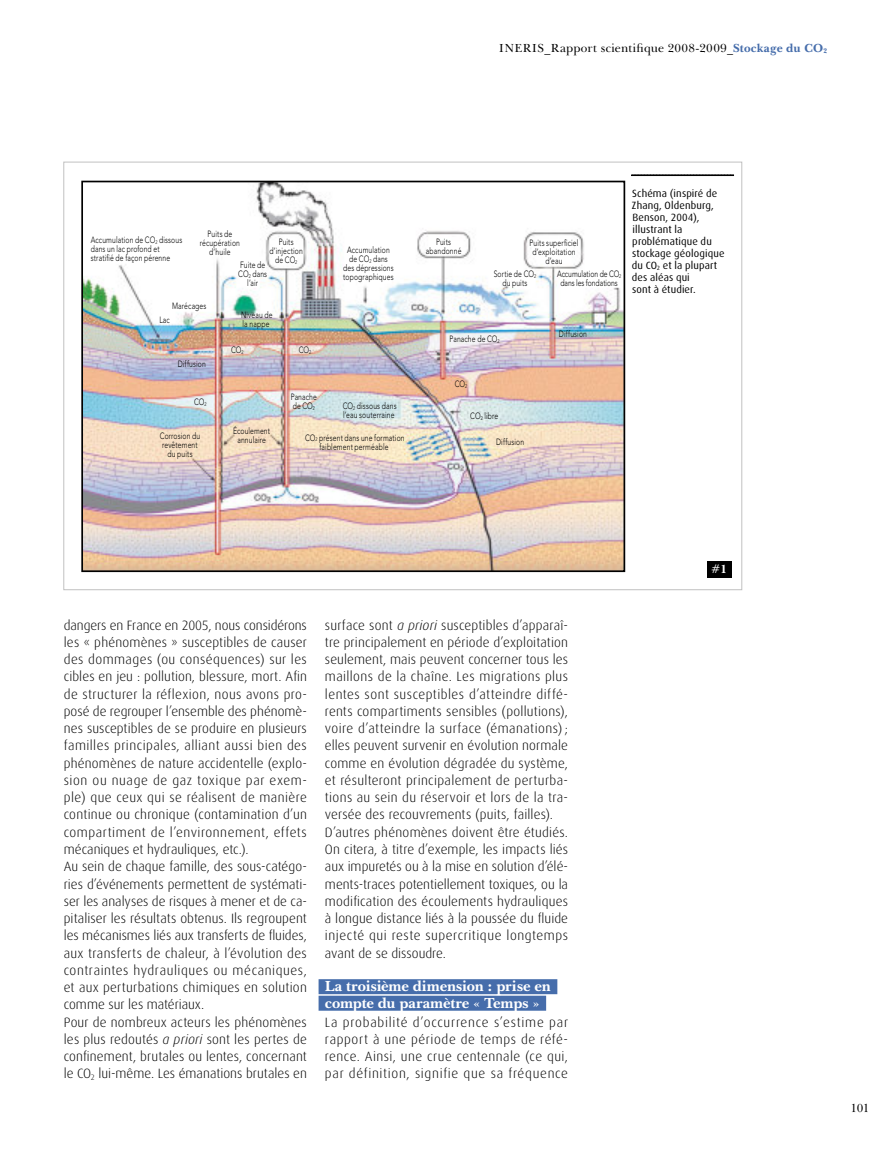
<style>
.page{position:relative;width:893px;height:1149px;background:#fff}
.page>*{position:absolute;margin:0;border:0;box-sizing:border-box;transform-origin:0 0}
.t1{font:700 15px/16.5px "Baskerville BT";letter-spacing:-.015em;color:#fff}
.t2{font:300 13.5px/17.2px "Dax";letter-spacing:.01em;color:#000}
.t3{font:12px "Baskerville BT";letter-spacing:.02em;color:#000}
.t4{font:12px "Baskerville BT";color:#fff}
.t5{font:10.5px/12px "Dax";letter-spacing:.01em;color:#000}
.t6{font:300 9px/9px "Avenir";letter-spacing:.02em;color:#000;text-align:center;scale:.75 1}
.t7{font:300 9px/9px "Avenir";color:#000;text-align:center;scale:.75 1}
.s1{font-weight:700;color:#466dab}
.s2{font-style:italic}
.s3{font-weight:700}
</style>
<div class="page">
<svg style="left:631px;top:174px;width:103px;height:2px"></svg>
<div style="left:319px;top:978px;width:238px;height:15px;background:#466dab"></div>
<div style="left:319px;top:995px;width:227px;height:15px;background:#466dab"></div>
<div style="left:707px;top:560px;width:24px;height:17px;background:#000"></div>
<img style="left:84px;top:184px;width:538px;height:385px">
<div style="left:81px;top:181px;width:544px;height:391px;border:2px solid #000"></div>
<p class="t3" style="left:499px;top:43px;width:330px">INERIS_Rapport scientifique 2008-2009_<span class="s1">Stockage du CO</span><sub>2</sub></p>
<p class="t6" style="left:91px;top:236px;width:124px;text-align:left">Accumulation de CO<sub>2</sub> dissous dans un lac profond et stratifié de façon pérenne</p>
<p class="t6" style="left:200px;top:229px;width:55px">Puits de récupération d’huile</p>
<p class="t6" style="left:238px;top:261px;width:40px">Fuite de<br>CO<sub>2</sub> dans l’air</p>
<p class="t6" style="left:270px;top:238px;width:46px">Puits d’injection de CO<sub>2</sub></p>
<p class="t6" style="left:343px;top:246px;width:69px">Accumulation de CO<sub>2</sub> dans des dépressions topographiques</p>
<p class="t6" style="left:172px;top:302px;width:47px">Marécages</p>
<p class="t6" style="left:159px;top:316px;width:16px">Lac</p>
<p class="t6" style="left:178px;top:360px;width:39px">Diffusion</p>
<p class="t6" style="left:241px;top:311px;width:43px;text-align:left">Niveau de la nappe</p>
<p class="t6" style="left:231px;top:346px;width:18px">CO<sub>2</sub></p>
<p class="t6" style="left:299px;top:346px;width:18px">CO<sub>2</sub></p>
<p class="t6" style="left:426px;top:238px;width:49px">Puits abandonné</p>
<p class="t6" style="left:530px;top:239px;width:67px">Puits superficiel d’exploitation d’eau</p>
<p class="t7" style="left:557px;top:270px;width:87px">Accumulation de CO<sub>2 </sub>dans les fondations</p>
<p class="t6" style="left:494px;top:270px;width:58px">Sortie de CO<sub>2 </sub>du puits</p>
<p class="t6" style="left:449px;top:335px;width:68px">Panache de CO<sub>2</sub></p>
<p class="t6" style="left:455px;top:380px;width:18px">CO<sub>2</sub></p>
<p class="t6" style="left:559px;top:330px;width:39px">Diffusion</p>
<p class="t6" style="left:194px;top:398px;width:18px">CO<sub>2</sub></p>
<p class="t6" style="left:291px;top:393px;width:36px;text-align:left">Panache de CO<sub>2</sub></p>
<p class="t6" style="left:343px;top:402px;width:73px;text-align:left">CO<sub>2</sub> dissous dans l’eau souterraine</p>
<p class="t6" style="left:470px;top:412px;width:39px">CO<sub>2</sub> libre</p>
<p class="t6" style="left:233px;top:427px;width:51px">Écoulement annulaire</p>
<p class="t6" style="left:160px;top:431px;width:56px">Corrosion du revêtement du puits</p>
<p class="t6" style="left:305px;top:433px;width:134px">CO<sub>2</sub> présent dans une formation faiblement perméable</p>
<p class="t6" style="left:496px;top:438px;width:39px">Diffusion</p>
<p class="t5" style="left:632px;top:188px;width:94px">Schéma (inspiré de<br>Zhang, Oldenburg,<br>Benson, 2004), illustrant la problématique du stockage géologique du CO<sub>2</sub> et la plupart des aléas qui<br>sont à étudier.</p>
<p class="t2" style="left:64px;top:616px;width:245px">dangers en France en 2005, nous considérons les « phénomènes » susceptibles de causer des dommages (ou conséquences) sur les cibles en jeu : pollution, blessure, mort. Afin de structurer la réflexion, nous avons pro&shy;posé de regrouper l’ensemble des phénomè&shy;nes susceptibles de se produire en plusieurs familles principales, alliant aussi bien des phénomènes de nature accidentelle (explo&shy;sion ou nuage de gaz toxique par exem&shy;ple) que ceux qui se réalisent de manière continue ou chronique (contamination d’un compartiment de l’environnement, effets mécaniques et hydrauliques, etc.).<br>Au sein de chaque famille, des sous-catégo&shy;ries d’événements permettent de systémati&shy;ser les analyses de risques à mener et de ca&shy;pitaliser les résultats obtenus. Ils regroupent les mécanismes liés aux transferts de fluides, aux transferts de chaleur, à l’évolution des contraintes hydrauliques ou mécaniques, et aux perturbations chimiques en solution comme sur les matériaux.<br>Pour de nombreux acteurs les phénomènes les plus redoutés <span class="s2">a priori</span> sont les pertes de confinement, brutales ou lentes, concernant le CO<sub>2</sub> lui-même. Les émanations brutales en</p>
<p class="t2" style="left:325px;top:616px;width:245px">surface sont <span class="s2">a priori</span> susceptibles d’apparaî&shy;tre principalement en période d’exploitation seulement, mais peuvent concerner tous les maillons de la chaîne. Les migrations plus lentes sont susceptibles d’atteindre diffé&shy;rents compartiments sensibles (pollutions), voire d’atteindre la surface (émanations) ; elles peuvent survenir en évolution normale comme en évolution dégradée du système, et résulteront principalement de perturba&shy;tions au sein du réservoir et lors de la tra&shy;versée des recouvrements (puits, failles).<br>D’autres phénomènes doivent être étudiés.<br>On citera, à titre d’exemple, les impacts liés aux impuretés ou à la mise en solution d’élé&shy;ments-traces potentiellement toxiques, ou la modification des écoulements hydrauliques à longue distance liés à la poussée du fluide injecté qui reste supercritique longtemps avant de se dissoudre.</p>
<p class="t1" style="left:325px;top:979px;width:227px">La troisième dimension : prise en compte du paramètre « Temps »</p>
<p class="t2" style="left:325px;top:1013px;width:245px;text-align:justify">La probabilité d’occurrence s’estime par rapport à une période de temps de réfé&shy;rence. Ainsi, une crue centennale (ce qui, par définition, signifie que sa fréquence</p>
<p class="t4" style="left:711px;top:564px;width:17px">#<span class="s3">1</span></p>
<p class="t3" style="left:850px;top:1102px;width:20px">101</p>
</div>
